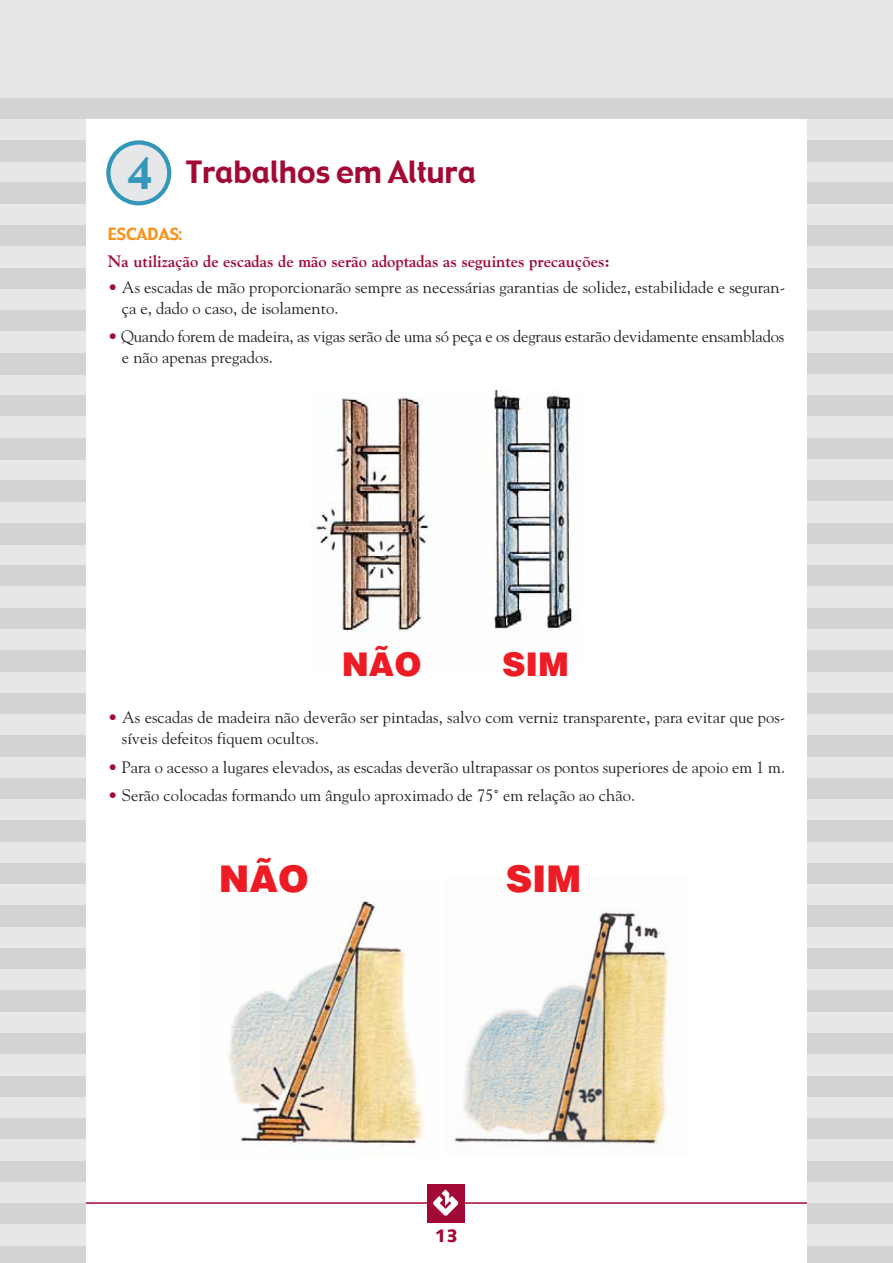
<style>
.page{position:relative;width:893px;height:1263px;background:#fff}
.page>*{position:absolute;margin:0;border:0;box-sizing:border-box;transform-origin:0 0}
.t1{font:900 36.9px "Helvetica";color:#ed1c24}
.t2{font:900 32.7px "Helvetica";color:#ed1c24}
.t3{font:30px "Gadget";color:#a20a35}
.t4{font:900 18px "Syntax";color:#a20a35}
.t5{font:16.5px/20.2px "Goudy";color:#231f20}
.t6{font:700 16.5px "Goudy";color:#a20a35}
.t7{font:16.5px "Gadget";color:#f7931d}
.s1{font-size:42px;color:#3397b9}
.s2{color:#a20a35}
.s3{font-weight:700}
</style>
<div class="page">
<hr style="left:0;top:1202px;width:893px;height:2px;background:#a20a35">
<div style="left:427px;top:1184px;width:38px;height:38px;background:#a20a35"></div>
<svg style="left:433px;top:1190px;width:25px;height:25px"></svg>
<div style="left:0;top:98px;width:893px;height:21px;background:#d1d3d4"></div>
<div style="left:0;top:119px;width:85px;height:21px;background:#e6e7e8"></div>
<div style="left:0;top:162px;width:85px;height:21px;background:#e6e7e8"></div>
<div style="left:0;top:140px;width:85px;height:22px;background:#d1d3d4"></div>
<div style="left:0;top:183px;width:85px;height:21px;background:#d1d3d4"></div>
<div style="left:0;top:204px;width:85px;height:21px;background:#e6e7e8"></div>
<div style="left:0;top:225px;width:85px;height:22px;background:#d1d3d4"></div>
<div style="left:0;top:247px;width:85px;height:21px;background:#e6e7e8"></div>
<div style="left:0;top:268px;width:85px;height:21px;background:#d1d3d4"></div>
<div style="left:0;top:289px;width:85px;height:21px;background:#e6e7e8"></div>
<div style="left:0;top:310px;width:85px;height:22px;background:#d1d3d4"></div>
<div style="left:0;top:332px;width:85px;height:21px;background:#e6e7e8"></div>
<div style="left:0;top:374px;width:85px;height:21px;background:#e6e7e8"></div>
<div style="left:0;top:353px;width:85px;height:21px;background:#d1d3d4"></div>
<div style="left:0;top:395px;width:85px;height:22px;background:#d1d3d4"></div>
<div style="left:0;top:459px;width:85px;height:21px;background:#e6e7e8"></div>
<div style="left:0;top:502px;width:85px;height:21px;background:#e6e7e8"></div>
<div style="left:0;top:544px;width:85px;height:22px;background:#e6e7e8"></div>
<div style="left:0;top:566px;width:85px;height:21px;background:#d1d3d4"></div>
<div style="left:0;top:587px;width:85px;height:21px;background:#e6e7e8"></div>
<div style="left:0;top:608px;width:85px;height:21px;background:#d1d3d4"></div>
<div style="left:0;top:629px;width:85px;height:22px;background:#e6e7e8"></div>
<div style="left:0;top:651px;width:85px;height:21px;background:#d1d3d4"></div>
<div style="left:0;top:672px;width:85px;height:21px;background:#e6e7e8"></div>
<div style="left:0;top:693px;width:85px;height:21px;background:#d1d3d4"></div>
<div style="left:0;top:714px;width:85px;height:22px;background:#e6e7e8"></div>
<div style="left:0;top:736px;width:85px;height:21px;background:#d1d3d4"></div>
<div style="left:0;top:757px;width:85px;height:21px;background:#e6e7e8"></div>
<div style="left:0;top:778px;width:85px;height:21px;background:#d1d3d4"></div>
<div style="left:0;top:799px;width:85px;height:22px;background:#e6e7e8"></div>
<div style="left:0;top:821px;width:85px;height:21px;background:#d1d3d4"></div>
<div style="left:0;top:842px;width:85px;height:21px;background:#e6e7e8"></div>
<div style="left:0;top:863px;width:85px;height:21px;background:#d1d3d4"></div>
<div style="left:0;top:884px;width:85px;height:22px;background:#e6e7e8"></div>
<div style="left:0;top:906px;width:85px;height:21px;background:#d1d3d4"></div>
<div style="left:0;top:927px;width:85px;height:21px;background:#e6e7e8"></div>
<div style="left:0;top:948px;width:85px;height:21px;background:#d1d3d4"></div>
<div style="left:0;top:969px;width:85px;height:22px;background:#e6e7e8"></div>
<div style="left:0;top:991px;width:85px;height:21px;background:#d1d3d4"></div>
<div style="left:0;top:1012px;width:85px;height:21px;background:#e6e7e8"></div>
<div style="left:0;top:1033px;width:85px;height:21px;background:#d1d3d4"></div>
<div style="left:0;top:1054px;width:85px;height:22px;background:#e6e7e8"></div>
<div style="left:0;top:1076px;width:85px;height:21px;background:#d1d3d4"></div>
<div style="left:0;top:1097px;width:85px;height:21px;background:#e6e7e8"></div>
<div style="left:0;top:1118px;width:85px;height:22px;background:#d1d3d4"></div>
<div style="left:0;top:1140px;width:85px;height:21px;background:#e6e7e8"></div>
<div style="left:0;top:1161px;width:85px;height:21px;background:#d1d3d4"></div>
<div style="left:0;top:1182px;width:85px;height:26px;background:#e6e7e8"></div>
<div style="left:0;top:1203px;width:85px;height:22px;background:#d1d3d4"></div>
<div style="left:0;top:1225px;width:85px;height:21px;background:#e6e7e8"></div>
<div style="left:0;top:1246px;width:85px;height:17px;background:#d1d3d4"></div>
<div style="left:808px;top:119px;width:85px;height:21px;background:#e6e7e8"></div>
<div style="left:808px;top:162px;width:85px;height:21px;background:#e6e7e8"></div>
<div style="left:808px;top:140px;width:85px;height:22px;background:#d1d3d4"></div>
<div style="left:808px;top:183px;width:85px;height:21px;background:#d1d3d4"></div>
<div style="left:808px;top:204px;width:85px;height:21px;background:#e6e7e8"></div>
<div style="left:808px;top:225px;width:85px;height:22px;background:#d1d3d4"></div>
<div style="left:808px;top:247px;width:85px;height:21px;background:#e6e7e8"></div>
<div style="left:808px;top:268px;width:85px;height:21px;background:#d1d3d4"></div>
<div style="left:808px;top:289px;width:85px;height:21px;background:#e6e7e8"></div>
<div style="left:808px;top:310px;width:85px;height:22px;background:#d1d3d4"></div>
<div style="left:808px;top:332px;width:85px;height:21px;background:#e6e7e8"></div>
<div style="left:808px;top:353px;width:85px;height:21px;background:#d1d3d4"></div>
<div style="left:808px;top:374px;width:85px;height:21px;background:#e6e7e8"></div>
<div style="left:808px;top:395px;width:85px;height:22px;background:#d1d3d4"></div>
<div style="left:808px;top:438px;width:85px;height:21px;background:#d1d3d4"></div>
<div style="left:808px;top:459px;width:85px;height:21px;background:#e6e7e8"></div>
<div style="left:808px;top:480px;width:85px;height:22px;background:#d1d3d4"></div>
<div style="left:808px;top:502px;width:85px;height:21px;background:#e6e7e8"></div>
<div style="left:808px;top:523px;width:85px;height:21px;background:#d1d3d4"></div>
<div style="left:808px;top:544px;width:85px;height:22px;background:#e6e7e8"></div>
<div style="left:808px;top:566px;width:85px;height:21px;background:#d1d3d4"></div>
<div style="left:808px;top:587px;width:85px;height:21px;background:#e6e7e8"></div>
<div style="left:808px;top:608px;width:85px;height:21px;background:#d1d3d4"></div>
<div style="left:808px;top:629px;width:85px;height:22px;background:#e6e7e8"></div>
<div style="left:808px;top:672px;width:85px;height:21px;background:#e6e7e8"></div>
<div style="left:808px;top:651px;width:85px;height:21px;background:#d1d3d4"></div>
<div style="left:808px;top:693px;width:85px;height:21px;background:#d1d3d4"></div>
<div style="left:808px;top:714px;width:85px;height:22px;background:#e6e7e8"></div>
<div style="left:808px;top:736px;width:85px;height:21px;background:#d1d3d4"></div>
<div style="left:808px;top:757px;width:85px;height:21px;background:#e6e7e8"></div>
<div style="left:808px;top:778px;width:85px;height:21px;background:#d1d3d4"></div>
<div style="left:808px;top:799px;width:85px;height:22px;background:#e6e7e8"></div>
<div style="left:808px;top:842px;width:85px;height:21px;background:#e6e7e8"></div>
<div style="left:808px;top:821px;width:85px;height:21px;background:#d1d3d4"></div>
<div style="left:808px;top:863px;width:85px;height:21px;background:#d1d3d4"></div>
<div style="left:808px;top:884px;width:85px;height:22px;background:#e6e7e8"></div>
<div style="left:808px;top:906px;width:85px;height:21px;background:#d1d3d4"></div>
<div style="left:808px;top:927px;width:85px;height:21px;background:#e6e7e8"></div>
<div style="left:808px;top:948px;width:85px;height:21px;background:#d1d3d4"></div>
<div style="left:808px;top:969px;width:85px;height:22px;background:#e6e7e8"></div>
<div style="left:808px;top:991px;width:85px;height:21px;background:#d1d3d4"></div>
<div style="left:808px;top:1012px;width:85px;height:21px;background:#e6e7e8"></div>
<div style="left:808px;top:1033px;width:85px;height:21px;background:#d1d3d4"></div>
<div style="left:808px;top:1054px;width:85px;height:22px;background:#e6e7e8"></div>
<div style="left:808px;top:1076px;width:85px;height:21px;background:#d1d3d4"></div>
<div style="left:808px;top:1097px;width:85px;height:21px;background:#e6e7e8"></div>
<div style="left:808px;top:1118px;width:85px;height:22px;background:#d1d3d4"></div>
<div style="left:808px;top:1140px;width:85px;height:21px;background:#e6e7e8"></div>
<div style="left:808px;top:1161px;width:85px;height:21px;background:#d1d3d4"></div>
<div style="left:808px;top:1182px;width:85px;height:26px;background:#e6e7e8"></div>
<div style="left:808px;top:1203px;width:85px;height:22px;background:#d1d3d4"></div>
<div style="left:808px;top:1225px;width:85px;height:21px;background:#e6e7e8"></div>
<div style="left:808px;top:1246px;width:85px;height:17px;background:#d1d3d4"></div>
<div style="left:0;top:523px;width:85px;height:21px;background:#d1d3d4"></div>
<div style="left:0;top:480px;width:85px;height:22px;background:#d1d3d4"></div>
<div style="left:0;top:438px;width:85px;height:21px;background:#d1d3d4"></div>
<div style="left:0;top:0;width:893px;height:98px;background:#e6e7e8"></div>
<div style="left:0;top:417px;width:85px;height:21px;background:#e6e7e8"></div>
<div style="left:808px;top:417px;width:85px;height:21px;background:#e6e7e8"></div>
<svg style="left:106px;top:140px;width:65px;height:65px"></svg>
<img style="left:314px;top:390px;width:259px;height:242px">
<img style="left:454px;top:912px;width:215px;height:239px">
<img style="left:228px;top:897px;width:196px;height:258px">
<h3 class="t3" style="left:127px;top:161px;width:351px"><span class="s1">4</span> Trabalhos em Altura</h3>
<p class="t7" style="left:108px;top:228px;width:76px">ESCADAS:</p>
<p class="t6" style="left:108px;top:254px;width:504px">Na utilização de escadas de mão serão adoptadas as seguintes precauções:</p>
<p class="t5" style="left:122px;top:279px;width:665px;text-indent:-14px"><span class="s2">•</span> As escadas de mão proporcionarão sempre as necessárias garantias de solidez, estabilidade e seguran&shy;ça e, dado o caso, de isolamento.</p>
<p class="t5" style="left:122px;top:328px;width:664px;text-indent:-14px"><span class="s2">•</span> Quando forem de madeira, as vigas serão de uma só peça e os degraus estarão devidamente ensamblados e não apenas pregados.</p>
<h2 class="t2" style="left:342px;top:652px;width:81px">NÃO</h2>
<h2 class="t2" style="left:502px;top:652px;width:69px">SIM</h2>
<p class="t5" style="left:122px;top:709px;width:665px;text-indent:-14px"><span class="s2">•</span> As escadas de madeira não deverão ser pintadas, salvo com verniz transparente, para evitar que pos&shy;síveis defeitos fiquem ocultos.</p>
<p class="t5" style="left:108px;top:758px;width:679px"><span class="s2">•</span> Para o acesso a lugares elevados, as escadas deverão ultrapassar os pontos superiores de apoio em 1 m.</p>
<p class="t5" style="left:108px;top:787px;width:529px"><span class="s2">•</span> Serão colocadas formando um ângulo aproximado de 75<span class="s3">˚</span> em relação ao chão.</p>
<h1 class="t1" style="left:219px;top:865px;width:92px">NÃO</h1>
<h1 class="t1" style="left:506px;top:865px;width:77px">SIM</h1>
<p class="t4" style="left:435px;top:1228px;width:25px">13</p>
</div>
